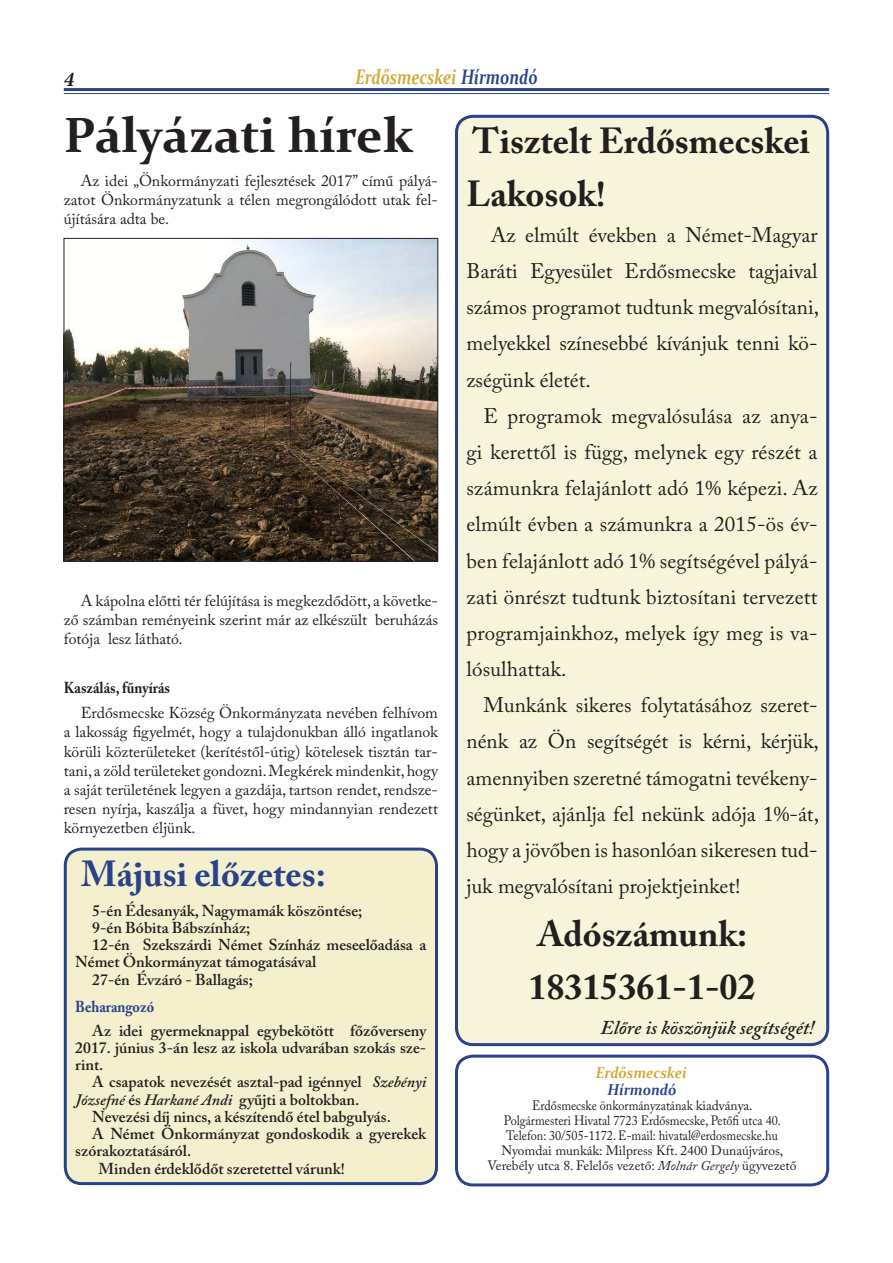
<style>
.page{position:relative;width:893px;height:1263px;background:#fff}
.page>*{position:absolute;margin:0;border:0;box-sizing:border-box;transform-origin:0 0}
.Cím_3hasáb{font:700 49.5px "Constantia";color:#231f20}
.Cím_2hasáb{font:700 36px/52.9px "Adobe Caslon Pro";color:#231f20}
.Cím_2hasáb-2{font:700 36px "Adobe Caslon Pro";color:#2a428c}
.Szöveg{font:21px/36.2px "Adobe Caslon Pro";color:#231f20;text-align:justify}
.t1{font:italic 700 21px "Constantia";color:#cfaa39;scale:.75 1}
.t2{font:italic 700 21px "Minion Pro";color:#231f20}
.Szöveg-2{font:italic 600 19.5px "Adobe Caslon Pro";color:#231f20}
.Szöveg-3{font:15.75px/19px "Adobe Caslon Pro";color:#231f20;text-align:justify}
.Szöveg-4{font:600 15.75px/17.2px "Adobe Caslon Pro";color:#231f20}
.Szöveg-5{font:italic 700 15.75px/17.2px "Constantia";color:#cfaa39;text-align:center;scale:.9 1}
.közcím_jó{font:700 15.75px "Adobe Caslon Pro";color:#231f20;scale:.9 1}
.közcím_jó-2{font:700 15.75px "Adobe Caslon Pro";color:#2a428c;scale:.9 1}
.Szöveg-6{font:13.5px/15px "Adobe Caslon Pro";color:#231f20;text-align:center}
.Szöveg-7{font:13.5px "Adobe Caslon Pro";color:#231f20;scale:.9 1}
.közcím_jó-3{font:13.5px "Adobe Caslon Pro";color:#231f20;scale:.9 1}
.s1{color:#2a428c}
.s2{font-style:italic}
</style>
<div class="page">
<hr style="left:64px;top:88px;width:765px;height:3px;background:#2a428c">
<hr style="left:64px;top:93px;width:765px;height:1px;background:#2a428c">
<div style="left:456px;top:116px;width:372px;height:928px;background:#f6f4da;border-radius:17px"></div>
<div style="left:455px;top:115px;width:374px;height:931px;border:3px solid #2a428c;border-radius:17px"></div>
<img style="left:66px;top:240px;width:370px;height:319px">
<div style="left:64px;top:238px;width:374px;height:323px;border:1px solid #231f20"></div>
<div style="left:65px;top:849px;width:371px;height:334px;background:#f4f0cd;border-radius:17px"></div>
<div style="left:64px;top:847px;width:374px;height:338px;border:3px solid #2a428c;border-radius:17px"></div>
<div style="left:455px;top:1054px;width:374px;height:132px;border:3px solid #2a428c;border-radius:17px"></div>
<p class="t2" style="left:64px;top:67px;width:12px">4</p>
<p class="t1" style="left:355px;top:62px;width:244px">Erdősmecskei <span class="s1">Hírmondó</span></p>
<p class="Cím_2hasáb" style="left:466px;top:114px;width:345px">Tisztelt Erdősmecskei<br>Lakosok!</p>
<p class="Szöveg" style="left:466px;top:217px;width:354px;text-indent:24px">Az elmúlt években a Német-Magyar Baráti Egyesület Erdősmecske tagjaival számos programot tudtunk megvalósítani, melyekkel színesebbé kívánjuk tenni kö&shy;zségünk életét.</p>
<p class="Szöveg" style="left:466px;top:397px;width:353px;text-indent:17px">E programok megvalósulása az anya&shy;gi kerettől is függ, melynek egy részét a számunkra felajánlott adó 1% képezi. Az elmúlt évben a számunkra a 2015-ös év&shy;ben felajánlott adó 1% segítségével pályá&shy;zati önrészt tudtunk biztosítani tervezett programjainkhoz, melyek így meg is va&shy;lósulhattak.</p>
<p class="Szöveg" style="left:466px;top:687px;width:354px;text-indent:17px">Munkánk sikeres folytatásához szeret&shy;nénk az Ön segítségét is kérni, kérjük, amennyiben szeretné támogatni tevékeny&shy;ségünket, ajánlja fel nekünk adója 1%-át, hogy a jövőben is hasonlóan sikeresen tud&shy;juk megvalósítani projektjeinket!</p>
<p class="Cím_2hasáb" style="left:529px;top:907px;width:228px">Adószámunk:<br>18315361-1-02</p>
<p class="Szöveg-2" style="left:601px;top:1015px;width:215px">Előre is köszönjük segítségét!</p>
<p class="Cím_3hasáb" style="left:64px;top:101px;width:351px">Pályázati hírek</p>
<p class="Szöveg-3" style="left:64px;top:171px;width:376px;text-indent:17px">Az idei „Önkormányzati fejlesztések 2017” című pályá&shy;zatot Önkormányzatunk a télen megrongálódott utak fel&shy;újítására adta be.</p>
<p class="Szöveg-3" style="left:64px;top:591px;width:376px;text-indent:17px">A kápolna előtti tér felújítása is megkezdődött, a követke&shy;ző számban reményeink szerint már az elkészült beruházás fotója lesz látható.</p>
<p class="közcím_jó" style="left:64px;top:678px;width:120px">Kaszálás, fűnyírás</p>
<p class="Szöveg-3" style="left:64px;top:703px;width:376px;text-indent:17px">Erdősmecske Község Önkormányzata nevében felhívom a lakosság figyelmét, hogy a tulajdonukban álló ingatlanok körüli közterületeket (kerítéstől-útig) kötelesek tisztán tar&shy;tani, a zöld területeket gondozni. Megkérek mindenkit, hogy a saját területének legyen a gazdája, tartson rendet, rendsze&shy;resen nyírja, kaszálja a füvet, hogy mindannyian rendezett környezetben éljünk.</p>
<p class="Cím_2hasáb-2" style="left:81px;top:852px;width:246px">Májusi előzetes:</p>
<p class="Szöveg-4" style="left:92px;top:901px;width:272px">5-én Édesanyák, Nagymamák köszöntése;</p>
<p class="Szöveg-4" style="left:92px;top:919px;width:159px">9-én Bóbita Bábszínház;</p>
<p class="Szöveg-4" style="left:75px;top:936px;width:353px;text-indent:17px">12-én Szekszárdi Német Színház meseelőadása a<br>Német Önkormányzat támogatásával</p>
<p class="Szöveg-4" style="left:92px;top:970px;width:162px">27-én Évzáró - Ballagás;</p>
<p class="közcím_jó-2" style="left:75px;top:998px;width:89px">Beharangozó</p>
<p class="Szöveg-4" style="left:75px;top:1021px;width:353px;text-align:justify;text-indent:17px">Az idei gyermeknappal egybekötött főzőverseny 2017. június 3-án lesz az iskola udvarában szokás sze&shy;rint.</p>
<p class="Szöveg-4" style="left:75px;top:1073px;width:353px;text-indent:17px">A csapatok nevezését asztal-pad igénnyel <span class="s2">Szebényi<br>Józsefné</span> és <span class="s2">Harkané Andi</span> gyűjti a boltokban.</p>
<p class="Szöveg-4" style="left:92px;top:1108px;width:300px">Nevezési díj nincs, a készítendő étel babgulyás.</p>
<p class="Szöveg-4" style="left:75px;top:1125px;width:352px;text-indent:17px">A Német Önkormányzat gondoskodik a gyerekek szórakoztatásáról.</p>
<p class="Szöveg-4" style="left:99px;top:1159px;width:248px">Minden érdeklődőt szeretettel várunk!</p>
<p class="Szöveg-5" style="left:596px;top:1063px;width:102px">Erdősmecskei<br><span class="s1">Hírmondó</span></p>
<p class="Szöveg-7" style="left:532px;top:1098px;width:246px">Erdősmecske önkormányzatának kiadványa.</p>
<p class="közcím_jó-3" style="left:504px;top:1113px;width:309px">Polgármesteri Hivatal 7723 Erdősmecske, Petőfi utca 40.</p>
<p class="Szöveg-7" style="left:506px;top:1128px;width:303px">Telefon: 30/505-1172. E-mail: hivatal@erdosmecske.hu</p>
<p class="Szöveg-6" style="left:487px;top:1143px;width:310px">Nyomdai munkák: Milpress Kft. 2400 Dunaújváros,<br>Verebély utca 8. Felelős vezető: <span class="s2">Molnár Gergely</span> ügyvezető</p>
</div>
